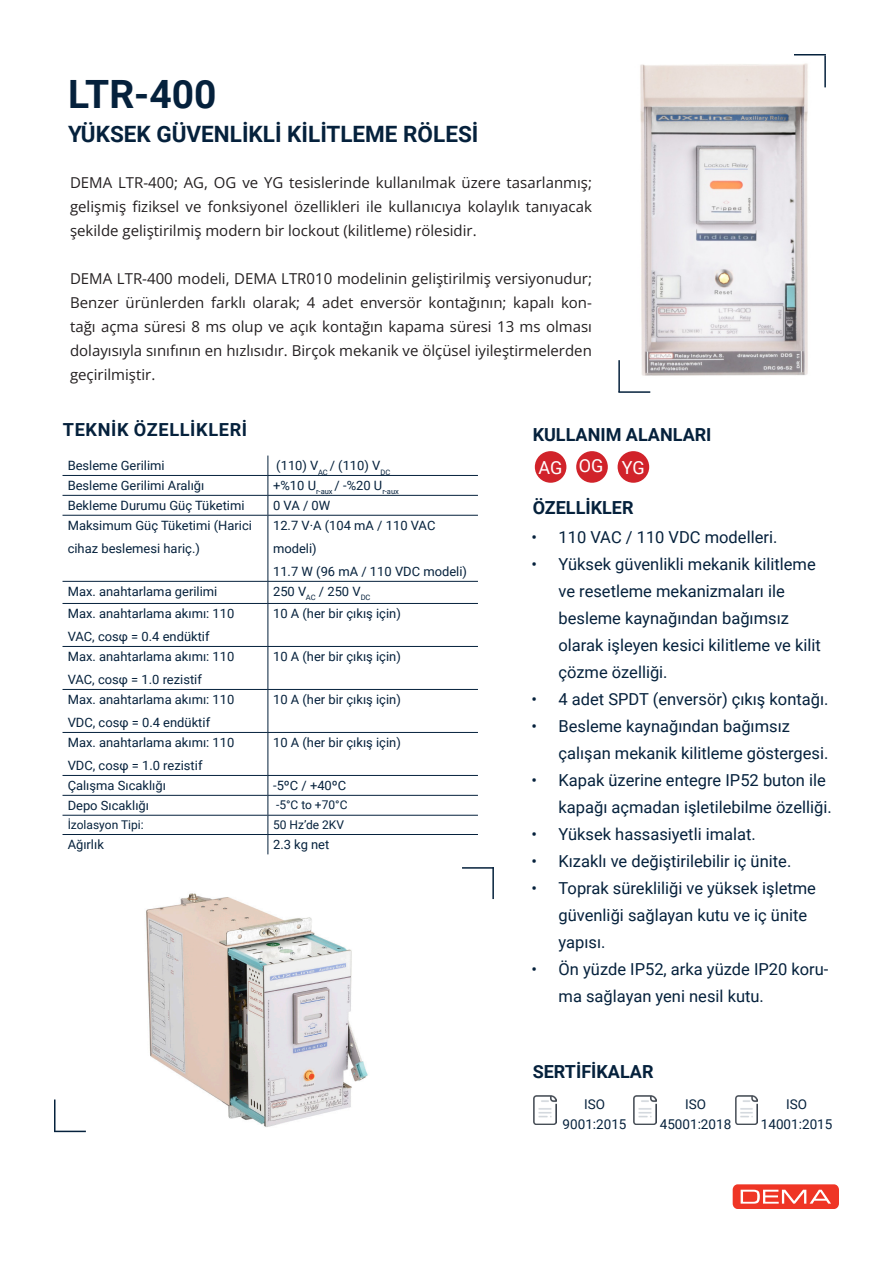
<style>
.page{position:relative;width:893px;height:1263px;background:#fff}
.page>*{position:absolute;margin:0;border:0;box-sizing:border-box;transform-origin:0 0}
.t1{font:700 39px "Roboto";color:#05213c}
.t2{font:700 22.5px "Roboto";color:#05213c}
.Body_10_18_Reg_L{font:700 18px "Roboto";color:#05213c}
.Body_10_18_Reg_L-2{font:700 18px "Roboto";letter-spacing:.035em;color:#05213c}
.t3{font:18px "Roboto";color:#fff}
.t4{font:16.5px/27px "Roboto";color:#05213c}
.t5{font:15px/24px "Open Sans";color:#231f20;text-align:justify}
.Roboto_8_copy{font:13.5px "Roboto";color:#05213c}
.Roboto_8{font:12.9px/23.1px "Roboto";color:#05213c}
.Roboto_8-2{font:12px "Roboto";color:#05213c}
</style>
<div class="page">
<img style="left:640px;top:63px;width:168px;height:313px">
<hr style="left:794px;top:54px;width:32px;height:2px;background:#05213c">
<hr style="left:618px;top:391px;width:32px;height:2px;background:#05213c">
<hr style="left:824px;top:56px;width:2px;height:31px;background:#05213c">
<hr style="left:618px;top:360px;width:2px;height:32px;background:#05213c">
<img style="left:56px;top:893px;width:438px;height:238px">
<hr style="left:462px;top:867px;width:32px;height:2px;background:#05213c">
<hr style="left:54px;top:1131px;width:32px;height:1px;background:#05213c">
<hr style="left:492px;top:867px;width:2px;height:32px;background:#05213c">
<hr style="left:54px;top:1099px;width:2px;height:32px;background:#05213c">
<div style="left:535px;top:451px;width:31px;height:32px;background:#d1232a;border-radius:50%"></div>
<div style="left:576px;top:451px;width:32px;height:32px;background:#d1232a;border-radius:50%"></div>
<div style="left:618px;top:451px;width:31px;height:32px;background:#d1232a;border-radius:50%"></div>
<img style="left:534px;top:1096px;width:22px;height:28px">
<img style="left:634px;top:1096px;width:22px;height:28px">
<img style="left:735px;top:1096px;width:23px;height:28px">
<hr style="left:63px;top:475px;width:205px;height:1px;background:#05213c">
<hr style="left:268px;top:475px;width:210px;height:1px;background:#05213c">
<hr style="left:63px;top:495px;width:205px;height:1px;background:#05213c">
<hr style="left:268px;top:495px;width:210px;height:1px;background:#05213c">
<svg style="left:268px;top:456px;width:1px;height:59px"></svg>
<hr style="left:63px;top:515px;width:205px;height:1px;background:#05213c">
<hr style="left:268px;top:515px;width:210px;height:1px;background:#05213c">
<hr style="left:268px;top:516px;width:1px;height:65px;background:#05213c">
<hr style="left:63px;top:581px;width:205px;height:1px;background:#05213c">
<hr style="left:268px;top:581px;width:210px;height:1px;background:#05213c">
<svg style="left:268px;top:582px;width:1px;height:21px"></svg>
<hr style="left:63px;top:603px;width:205px;height:1px;background:#05213c">
<hr style="left:268px;top:603px;width:210px;height:1px;background:#05213c">
<hr style="left:268px;top:604px;width:1px;height:42px;background:#05213c">
<hr style="left:63px;top:646px;width:205px;height:1px;background:#05213c">
<hr style="left:268px;top:646px;width:210px;height:1px;background:#05213c">
<hr style="left:268px;top:647px;width:1px;height:42px;background:#05213c">
<hr style="left:63px;top:689px;width:205px;height:1px;background:#05213c">
<hr style="left:268px;top:689px;width:210px;height:1px;background:#05213c">
<hr style="left:268px;top:690px;width:1px;height:42px;background:#05213c">
<hr style="left:63px;top:732px;width:205px;height:1px;background:#05213c">
<hr style="left:268px;top:732px;width:210px;height:1px;background:#05213c">
<hr style="left:268px;top:733px;width:1px;height:42px;background:#05213c">
<hr style="left:63px;top:775px;width:205px;height:1px;background:#05213c">
<hr style="left:268px;top:775px;width:210px;height:1px;background:#05213c">
<hr style="left:63px;top:795px;width:205px;height:1px;background:#05213c">
<hr style="left:268px;top:795px;width:210px;height:1px;background:#05213c">
<hr style="left:63px;top:815px;width:205px;height:1px;background:#05213c">
<hr style="left:268px;top:815px;width:210px;height:1px;background:#05213c">
<hr style="left:63px;top:834px;width:205px;height:1px;background:#05213c">
<hr style="left:268px;top:834px;width:210px;height:1px;background:#05213c">
<svg style="left:268px;top:776px;width:1px;height:78px"></svg>
<div style="left:733px;top:1184px;width:106px;height:25px;background:#ef3525;border-radius:5px"></div>
<svg style="left:741px;top:1190px;width:90px;height:13px"></svg>
<p class="t1" style="left:68px;top:67px;width:150px">LTR-400</p>
<p class="t2" style="left:68px;top:118px;width:412px">YÜKSEK GÜVENLİKLİ KİLİTLEME RÖLESİ</p>
<p class="t5" style="left:70px;top:170px;width:523px">DEMA LTR-400; AG, OG ve YG tesislerinde kullanılmak üzere tasarlanmış; gelişmiş fiziksel ve fonksiyonel özellikleri ile kullanıcıya kolaylık tanıyacak şekilde geliştirilmiş modern bir lockout (kilitleme) rölesidir.</p>
<p class="t5" style="left:70px;top:266px;width:523px">DEMA LTR-400 modeli, DEMA LTR010 modelinin geliştirilmiş versiyonudur; Benzer ürünlerden farklı olarak; 4 adet enversör kontağının; kapalı kon&shy;tağı açma süresi 8 ms olup ve açık kontağın kapama süresi 13 ms olması dolayısıyla sınıfının en hızlısıdır. Birçok mekanik ve ölçüsel iyileştirmelerden geçirilmiştir.</p>
<p class="Body_10_18_Reg_L-2" style="left:63px;top:417px;width:186px">TEKNİK ÖZELLİKLERİ</p>
<p class="Roboto_8" style="left:68px;top:454px;width:99px">Besleme Gerilimi</p>
<p class="Roboto_8" style="left:276px;top:454px;width:115px">(110) V<sub>AC</sub> / (110) V<sub>DC</sub></p>
<p class="Roboto_8" style="left:68px;top:474px;width:138px">Besleme Gerilimi Aralığı</p>
<p class="Roboto_8" style="left:273px;top:474px;width:127px">+%10 U<sub>r-aux</sub> / -%20 U<sub>r-aux</sub></p>
<p class="Roboto_8" style="left:68px;top:493px;width:178px">Bekleme Durumu Güç Tüketimi</p>
<p class="Roboto_8" style="left:273px;top:493px;width:59px">0 VA / 0W</p>
<p class="Roboto_8" style="left:68px;top:513px;width:186px">Maksimum Güç Tüketimi (Harici cihaz beslemesi hariç.)</p>
<p class="Roboto_8" style="left:273px;top:513px;width:164px">12.7 V·A (104 mA / 110 VAC modeli)</p>
<p class="Roboto_8" style="left:273px;top:560px;width:195px">11.7 W (96 mA / 110 VDC modeli)</p>
<p class="Roboto_8" style="left:68px;top:579px;width:151px">Max. anahtarlama gerilimi</p>
<p class="Roboto_8" style="left:273px;top:579px;width:99px">250 V<sub>AC</sub> / 250 V<sub>DC</sub></p>
<p class="Roboto_8" style="left:68px;top:602px;width:168px">Max. anahtarlama akımı: 110<br>VAC, cosφ = 0.4 endüktif</p>
<p class="Roboto_8" style="left:273px;top:602px;width:129px">10 A (her bir çıkış için)</p>
<p class="Roboto_8" style="left:68px;top:645px;width:168px">Max. anahtarlama akımı: 110<br>VAC, cosφ = 1.0 rezistif</p>
<p class="Roboto_8" style="left:273px;top:645px;width:129px">10 A (her bir çıkış için)</p>
<p class="Roboto_8" style="left:68px;top:688px;width:168px">Max. anahtarlama akımı: 110<br>VDC, cosφ = 0.4 endüktif</p>
<p class="Roboto_8" style="left:273px;top:688px;width:129px">10 A (her bir çıkış için)</p>
<p class="Roboto_8" style="left:68px;top:731px;width:168px">Max. anahtarlama akımı: 110<br>VDC, cosφ = 1.0 rezistif</p>
<p class="Roboto_8" style="left:273px;top:731px;width:129px">10 A (her bir çıkış için)</p>
<p class="Roboto_8" style="left:68px;top:773px;width:100px">Çalışma Sıcaklığı</p>
<p class="Roboto_8" style="left:273px;top:773px;width:75px">-5ºC / +40ºC</p>
<p class="Roboto_8" style="left:68px;top:793px;width:83px">Depo Sıcaklığı</p>
<p class="Roboto_8-2" style="left:276px;top:797px;width:73px">-5°C to +70°C</p>
<p class="Roboto_8-2" style="left:68px;top:817px;width:78px">İzolasyon Tipi:</p>
<p class="Roboto_8-2" style="left:273px;top:817px;width:73px">50 Hz’de 2KV</p>
<p class="Roboto_8" style="left:68px;top:833px;width:38px">Ağırlık</p>
<p class="Roboto_8" style="left:273px;top:833px;width:58px">2.3 kg net</p>
<p class="Body_10_18_Reg_L" style="left:533px;top:422px;width:180px">KULLANIM ALANLARI</p>
<p class="t3" style="left:539px;top:455px;width:25px">AG</p>
<p class="t3" style="left:579px;top:453px;width:26px">OG</p>
<p class="t3" style="left:622px;top:455px;width:24px">YG</p>
<p class="Body_10_18_Reg_L" style="left:533px;top:495px;width:102px">ÖZELLİKLER</p>
<p class="t4" style="left:531px;top:523px;width:247px">• 110 VAC / 110 VDC modelleri.</p>
<p class="t4" style="left:558px;top:550px;width:264px;text-indent:-27px">• Yüksek güvenlikli mekanik kilitleme ve resetleme mekanizmaları ile besleme kaynağından bağımsız olarak işleyen kesici kilitleme ve kilit çözme özelliği.</p>
<p class="t4" style="left:531px;top:685px;width:298px">• 4 adet SPDT (enversör) çıkış kontağı.</p>
<p class="t4" style="left:558px;top:712px;width:271px;text-indent:-27px">• Besleme kaynağından bağımsız çalışan mekanik kilitleme göstergesi.</p>
<p class="t4" style="left:558px;top:766px;width:275px;text-indent:-27px">• Kapak üzerine entegre IP52 buton ile kapağı açmadan işletilebilme özelliği.</p>
<p class="t4" style="left:531px;top:820px;width:226px">• Yüksek hassasiyetli imalat.</p>
<p class="t4" style="left:531px;top:847px;width:261px">• Kızaklı ve değiştirilebilir iç ünite.</p>
<p class="t4" style="left:558px;top:874px;width:259px;text-indent:-27px">• Toprak sürekliliği ve yüksek işletme güvenliği sağlayan kutu ve iç ünite yapısı.</p>
<p class="t4" style="left:558px;top:955px;width:271px;text-indent:-27px">• Ön yüzde IP52, arka yüzde IP20 koru&shy;ma sağlayan yeni nesil kutu.</p>
<p class="Body_10_18_Reg_L" style="left:533px;top:1059px;width:122px">SERTİFİKALAR</p>
<p class="Roboto_8_copy" style="left:584px;top:1095px;width:22px">ISO</p>
<p class="Roboto_8_copy" style="left:563px;top:1114px;width:65px">9001:2015</p>
<p class="Roboto_8_copy" style="left:685px;top:1095px;width:22px">ISO</p>
<p class="Roboto_8_copy" style="left:660px;top:1114px;width:73px">45001:2018</p>
<p class="Roboto_8_copy" style="left:786px;top:1095px;width:22px">ISO</p>
<p class="Roboto_8_copy" style="left:761px;top:1114px;width:73px">14001:2015</p>
</div>
